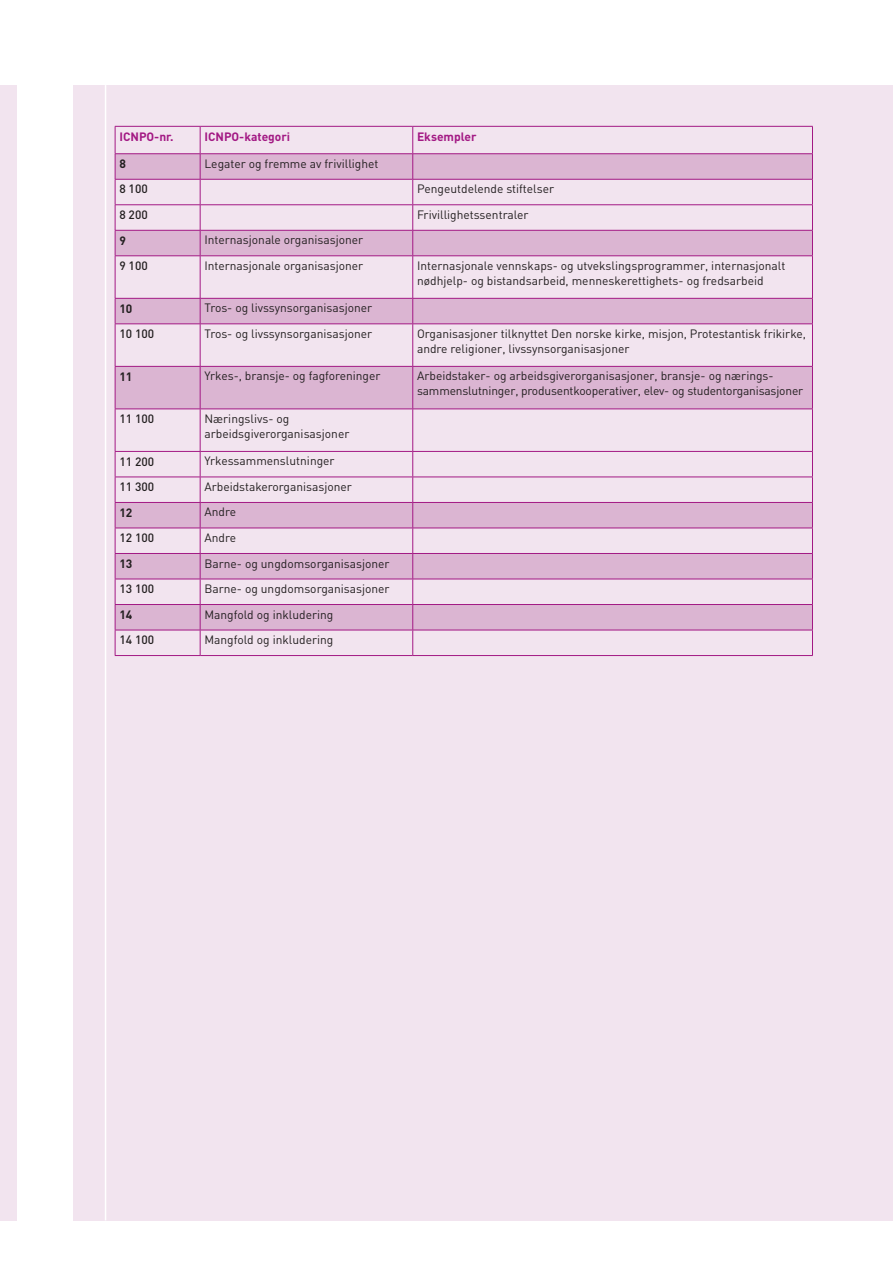
<style>
.page{position:relative;width:893px;height:1263px;background:#fff}
.page>*{position:absolute;margin:0;border:0;box-sizing:border-box;transform-origin:0 0}
.t1{font:12px/15px "DIN";color:#231f20}
.t2{font:500 12px "DIN";color:#231f20}
.t3{font:700 12px "DIN";color:#a31984}
.t4{font:700 12px "DIN";color:#231f20}
</style>
<div class="page">
<div style="left:0;top:85px;width:893px;height:1135px;background:#f2e4ef"></div>
<div style="left:17px;top:85px;width:55px;height:1135px;background:#fff"></div>
<hr style="left:105px;top:85px;width:1px;height:1135px;background:#fff">
<svg style="left:116px;top:154px;width:696px;height:476px"></svg>
<hr style="left:115px;top:126px;width:85px;height:1px;background:#a31984">
<hr style="left:200px;top:126px;width:213px;height:1px;background:#a31984">
<hr style="left:413px;top:126px;width:400px;height:1px;background:#a31984">
<hr style="left:115px;top:153px;width:85px;height:1px;background:#a31984">
<hr style="left:200px;top:153px;width:213px;height:1px;background:#a31984">
<hr style="left:413px;top:153px;width:400px;height:1px;background:#a31984">
<hr style="left:115px;top:179px;width:85px;height:1px;background:#a31984">
<hr style="left:200px;top:179px;width:213px;height:1px;background:#a31984">
<hr style="left:413px;top:179px;width:400px;height:1px;background:#a31984">
<hr style="left:115px;top:204px;width:85px;height:1px;background:#a31984">
<hr style="left:200px;top:204px;width:213px;height:1px;background:#a31984">
<hr style="left:413px;top:204px;width:400px;height:1px;background:#a31984">
<hr style="left:115px;top:230px;width:85px;height:1px;background:#a31984">
<svg style="left:115px;top:127px;width:1px;height:128px"></svg>
<hr style="left:200px;top:230px;width:213px;height:1px;background:#a31984">
<svg style="left:200px;top:127px;width:1px;height:128px"></svg>
<hr style="left:413px;top:230px;width:400px;height:1px;background:#a31984">
<svg style="left:412px;top:127px;width:1px;height:128px"></svg>
<svg style="left:812px;top:127px;width:1px;height:128px"></svg>
<hr style="left:115px;top:255px;width:85px;height:1px;background:#a31984">
<hr style="left:115px;top:256px;width:1px;height:42px;background:#a31984">
<hr style="left:200px;top:255px;width:213px;height:1px;background:#a31984">
<hr style="left:200px;top:256px;width:1px;height:42px;background:#a31984">
<hr style="left:413px;top:255px;width:400px;height:1px;background:#a31984">
<hr style="left:412px;top:256px;width:1px;height:42px;background:#a31984">
<hr style="left:812px;top:256px;width:1px;height:42px;background:#a31984">
<hr style="left:115px;top:298px;width:85px;height:1px;background:#a31984">
<svg style="left:115px;top:299px;width:1px;height:25px"></svg>
<hr style="left:200px;top:298px;width:213px;height:1px;background:#a31984">
<svg style="left:200px;top:299px;width:1px;height:25px"></svg>
<hr style="left:413px;top:298px;width:400px;height:1px;background:#a31984">
<svg style="left:412px;top:299px;width:1px;height:25px"></svg>
<svg style="left:812px;top:299px;width:1px;height:25px"></svg>
<hr style="left:115px;top:324px;width:85px;height:1px;background:#a31984">
<hr style="left:115px;top:324px;width:1px;height:42px;background:#a31984">
<hr style="left:200px;top:324px;width:213px;height:1px;background:#a31984">
<hr style="left:200px;top:324px;width:1px;height:42px;background:#a31984">
<hr style="left:413px;top:324px;width:400px;height:1px;background:#a31984">
<hr style="left:412px;top:324px;width:1px;height:42px;background:#a31984">
<hr style="left:812px;top:324px;width:1px;height:42px;background:#a31984">
<hr style="left:115px;top:366px;width:85px;height:1px;background:#a31984">
<hr style="left:115px;top:367px;width:1px;height:42px;background:#a31984">
<hr style="left:200px;top:366px;width:213px;height:1px;background:#a31984">
<hr style="left:200px;top:367px;width:1px;height:42px;background:#a31984">
<hr style="left:413px;top:366px;width:400px;height:1px;background:#a31984">
<hr style="left:412px;top:367px;width:1px;height:42px;background:#a31984">
<hr style="left:812px;top:367px;width:1px;height:42px;background:#a31984">
<hr style="left:115px;top:409px;width:85px;height:1px;background:#a31984">
<hr style="left:115px;top:409px;width:1px;height:42px;background:#a31984">
<hr style="left:200px;top:409px;width:213px;height:1px;background:#a31984">
<hr style="left:200px;top:409px;width:1px;height:42px;background:#a31984">
<hr style="left:413px;top:409px;width:400px;height:1px;background:#a31984">
<hr style="left:412px;top:409px;width:1px;height:42px;background:#a31984">
<hr style="left:812px;top:409px;width:1px;height:42px;background:#a31984">
<hr style="left:115px;top:451px;width:85px;height:1px;background:#a31984">
<hr style="left:200px;top:451px;width:213px;height:1px;background:#a31984">
<hr style="left:413px;top:451px;width:400px;height:1px;background:#a31984">
<hr style="left:115px;top:477px;width:85px;height:1px;background:#a31984">
<hr style="left:200px;top:477px;width:213px;height:1px;background:#a31984">
<hr style="left:413px;top:477px;width:400px;height:1px;background:#a31984">
<hr style="left:115px;top:502px;width:85px;height:1px;background:#a31984">
<hr style="left:200px;top:502px;width:213px;height:1px;background:#a31984">
<hr style="left:413px;top:502px;width:400px;height:1px;background:#a31984">
<hr style="left:115px;top:528px;width:85px;height:1px;background:#a31984">
<hr style="left:200px;top:528px;width:213px;height:1px;background:#a31984">
<hr style="left:413px;top:528px;width:400px;height:1px;background:#a31984">
<hr style="left:115px;top:553px;width:85px;height:1px;background:#a31984">
<hr style="left:200px;top:553px;width:213px;height:1px;background:#a31984">
<hr style="left:413px;top:553px;width:400px;height:1px;background:#a31984">
<hr style="left:115px;top:579px;width:85px;height:1px;background:#a31984">
<hr style="left:200px;top:579px;width:213px;height:1px;background:#a31984">
<hr style="left:413px;top:579px;width:400px;height:1px;background:#a31984">
<hr style="left:115px;top:604px;width:85px;height:1px;background:#a31984">
<hr style="left:200px;top:604px;width:213px;height:1px;background:#a31984">
<hr style="left:413px;top:604px;width:400px;height:1px;background:#a31984">
<hr style="left:115px;top:630px;width:85px;height:1px;background:#a31984">
<svg style="left:115px;top:452px;width:1px;height:203px"></svg>
<hr style="left:200px;top:630px;width:213px;height:1px;background:#a31984">
<svg style="left:200px;top:452px;width:1px;height:203px"></svg>
<hr style="left:413px;top:630px;width:400px;height:1px;background:#a31984">
<svg style="left:412px;top:452px;width:1px;height:203px"></svg>
<svg style="left:812px;top:452px;width:1px;height:203px"></svg>
<hr style="left:115px;top:655px;width:85px;height:1px;background:#a31984">
<hr style="left:200px;top:655px;width:213px;height:1px;background:#a31984">
<hr style="left:413px;top:655px;width:400px;height:1px;background:#a31984">
<p class="t3" style="left:119px;top:128px;width:56px">ICNPO-nr.</p>
<p class="t3" style="left:204px;top:128px;width:87px">ICNPO-kategori</p>
<p class="t3" style="left:417px;top:128px;width:61px">Eksempler</p>
<p class="t4" style="left:119px;top:156px;width:8px">8</p>
<p class="t1" style="left:204px;top:156px;width:176px">Legater og fremme av frivillighet</p>
<p class="t2" style="left:119px;top:181px;width:30px">8 100</p>
<p class="t1" style="left:417px;top:181px;width:139px">Pengeutdelende stiftelser</p>
<p class="t2" style="left:119px;top:207px;width:30px">8 200</p>
<p class="t1" style="left:417px;top:207px;width:113px">Frivillighetssentraler</p>
<p class="t4" style="left:119px;top:232px;width:8px">9</p>
<p class="t1" style="left:204px;top:232px;width:160px">Internasjonale organisasjoner</p>
<p class="t2" style="left:119px;top:258px;width:30px">9 100</p>
<p class="t1" style="left:204px;top:258px;width:160px">Internasjonale organisasjoner</p>
<p class="t1" style="left:417px;top:258px;width:370px">Internasjonale vennskaps- og utvekslingsprogrammer, internasjonalt nødhjelp- og bistandsarbeid, menneskerettighets- og fredsarbeid</p>
<p class="t4" style="left:119px;top:300px;width:15px">10</p>
<p class="t1" style="left:204px;top:300px;width:169px">Tros- og livssynsorganisasjoner</p>
<p class="t2" style="left:119px;top:326px;width:36px">10 100</p>
<p class="t1" style="left:204px;top:326px;width:169px">Tros- og livssynsorganisasjoner</p>
<p class="t1" style="left:417px;top:326px;width:390px">Organisasjoner tilknyttet Den norske kirke, misjon, Protestantisk frikirke, andre religioner, livssynsorganisasjoner</p>
<p class="t4" style="left:119px;top:368px;width:15px">11</p>
<p class="t1" style="left:204px;top:368px;width:178px">Yrkes-, bransje- og fagforeninger</p>
<p class="t1" style="left:417px;top:368px;width:388px">Arbeidstaker- og arbeidsgiverorganisasjoner, bransje- og nærings&shy;sammenslutninger, produsentkooperativer, elev- og studentorganisasjoner</p>
<p class="t2" style="left:119px;top:411px;width:36px">11 100</p>
<p class="t1" style="left:204px;top:411px;width:146px">Næringslivs- og arbeidsgiverorganisasjoner</p>
<p class="t2" style="left:119px;top:454px;width:36px">11 200</p>
<p class="t1" style="left:204px;top:453px;width:132px">Yrkessammenslutninger</p>
<p class="t2" style="left:119px;top:479px;width:36px">11 300</p>
<p class="t1" style="left:204px;top:479px;width:149px">Arbeidstakerorganisasjoner</p>
<p class="t4" style="left:119px;top:504px;width:15px">12</p>
<p class="t1" style="left:204px;top:504px;width:33px">Andre</p>
<p class="t2" style="left:119px;top:530px;width:36px">12 100</p>
<p class="t1" style="left:204px;top:530px;width:33px">Andre</p>
<p class="t4" style="left:119px;top:555px;width:15px">13</p>
<p class="t1" style="left:204px;top:555px;width:187px">Barne- og ungdomsorganisasjoner</p>
<p class="t2" style="left:119px;top:581px;width:36px">13 100</p>
<p class="t1" style="left:204px;top:581px;width:187px">Barne- og ungdomsorganisasjoner</p>
<p class="t4" style="left:119px;top:606px;width:15px">14</p>
<p class="t1" style="left:204px;top:606px;width:130px">Mangfold og inkludering</p>
<p class="t2" style="left:119px;top:632px;width:36px">14 100</p>
<p class="t1" style="left:204px;top:632px;width:130px">Mangfold og inkludering</p>
</div>
